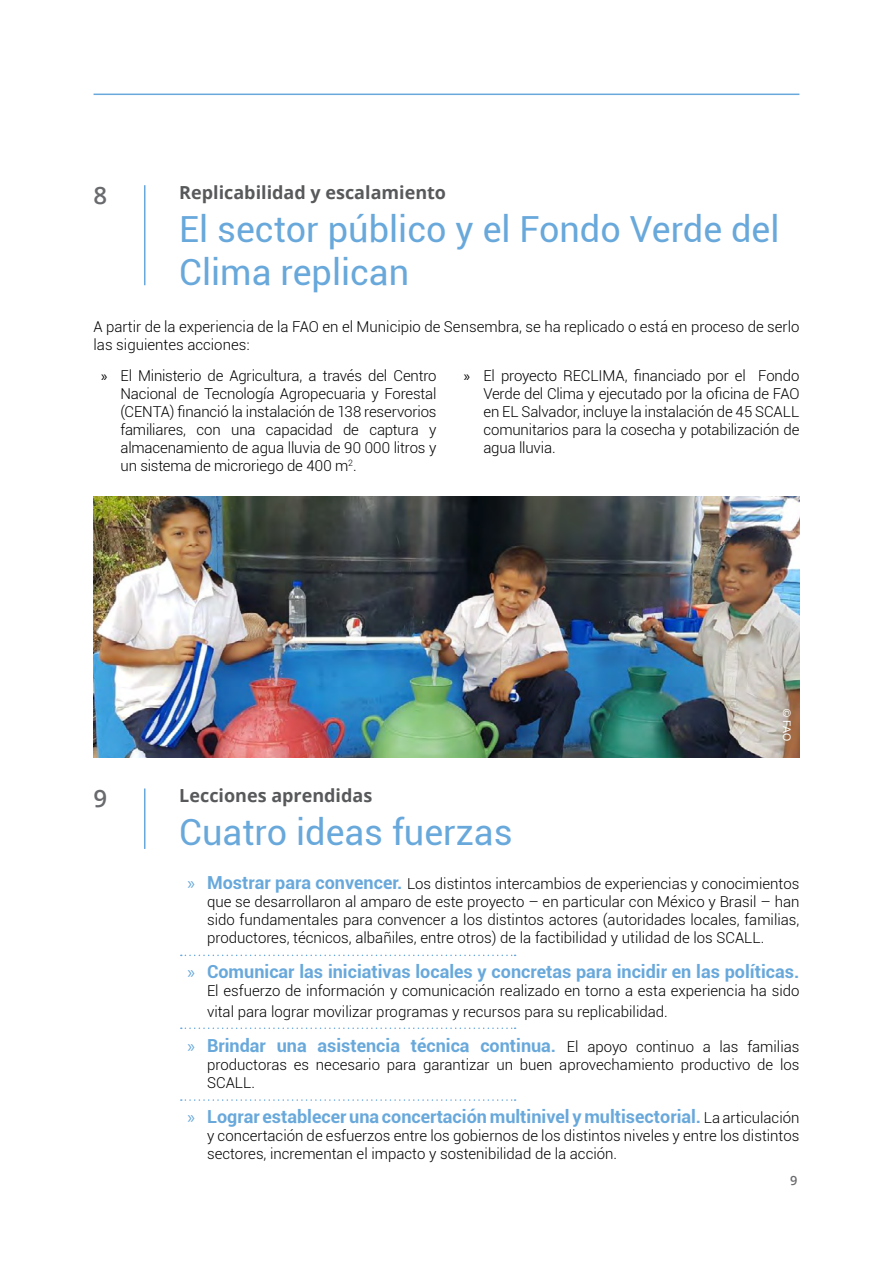
<style>
.page{position:relative;width:893px;height:1263px;background:#fff}
.page>*{position:absolute;margin:0;border:0;box-sizing:border-box;transform-origin:0 0}
.t1{font:36px/43.2px "Roboto";color:#68a8db}
.t2{font:600 24px "Open Sans";color:#696a6d}
.t3{font:700 18px "Roboto";color:#68a8db}
.t4{font:700 18px "Open Sans";color:#58595b}
.t5{font:300 15px/18px "Roboto";color:#000}
.t6{font:600 12.75px "Open Sans";color:#696a6d}
.t7{font:10.5px "Arial";color:#fff}
.s1{font-family:"Myriad Pro";font-weight:400}
.s2{font-family:"Myriad Pro";font-weight:400;font-size:18px;color:#68a8db}
.s3{font-weight:700;font-size:18px;color:#68a8db}
.s4{font-weight:300;font-size:15px;color:#000}
</style>
<div class="page">
<hr style="left:144px;top:185px;width:1px;height:100px;background:#68a8db">
<hr style="left:144px;top:788px;width:1px;height:61px;background:#68a8db">
<hr style="left:94px;top:94px;width:705px;height:1px;background:#68a8db">
<img style="left:94px;top:496px;width:705px;height:261px">
<svg style="left:181px;top:1099px;width:335px;height:2px"></svg>
<svg style="left:181px;top:1027px;width:335px;height:2px"></svg>
<svg style="left:181px;top:954px;width:335px;height:2px"></svg>
<h2 class="t2" style="left:94px;top:178px;width:15px">8</h2>
<p class="t4" style="left:179px;top:180px;width:268px">Replicabilidad y escalamiento</p>
<h1 class="t1" style="left:179px;top:206px;width:602px">El sector público y el Fondo Verde del<br>Clima replican</h1>
<p class="t5" style="left:94px;top:317px;width:707px">A partir de la experiencia de la FAO en el Municipio de Sensembra, se ha replicado o está en proceso de serlo las siguientes acciones:</p>
<p class="t5" style="left:483px;top:366px;width:317px;text-align:justify;text-indent:-20px"><span class="s1">»</span> El proyecto RECLIMA, financiado por el Fondo Verde del Clima y ejecutado por la oficina de FAO en EL Salvador, incluye la instalación de 45 SCALL comunitarios para la cosecha y potabilización de agua lluvia.</p>
<p class="t5" style="left:121px;top:366px;width:317px;text-align:justify;text-indent:-20px"><span class="s1">»</span> El Ministerio de Agricultura, a través del Centro Nacional de Tecnología Agropecuaria y Forestal (CENTA) financió la instalación de 138 reservorios familiares, con una capacidad de captura y almacenamiento de agua lluvia de 90 000 litros y un sistema de microriego de 400 m<sup>2</sup>.</p>
<h2 class="t2" style="left:94px;top:782px;width:15px">9</h2>
<p class="t4" style="left:179px;top:783px;width:195px">Lecciones aprendidas</p>
<h1 class="t1" style="left:179px;top:810px;width:335px">Cuatro ideas fuerzas</h1>
<p class="t7" style="left:794px;top:709px;width:33px;rotate:90deg">© FAO</p>
<p class="t5" style="left:207px;top:874px;width:594px;text-align:justify;text-indent:-19px"><span class="s2">»</span> <span class="s3">Mostrar para convencer.</span> Los distintos intercambios de experiencias y conocimientos que se desarrollaron al amparo de este proyecto – en particular con México y Brasil – han sido fundamentales para convencer a los distintos actores (autoridades locales, familias, productores, técnicos, albañiles, entre otros) de la factibilidad y utilidad de los SCALL.</p>
<p class="t3" style="left:188px;top:958px;width:613px"><span class="s1">»</span> Comunicar las iniciativas locales y concretas para incidir en las políticas.</p>
<p class="t5" style="left:207px;top:979px;width:594px;line-height:21px">El esfuerzo de información y comunicación realizado en torno a esta experiencia ha sido vital para lograr movilizar programas y recursos para su replicabilidad.</p>
<p class="t3" style="left:188px;top:1032px;width:613px"><span class="s1">»</span> Brindar una asistencia técnica continua. <span class="s4">El apoyo continuo a las familias</span></p>
<p class="t5" style="left:207px;top:1055px;width:594px">productoras es necesario para garantizar un buen aprovechamiento productivo de los<br>SCALL.</p>
<p class="t3" style="left:188px;top:1104px;width:613px"><span class="s1">»</span> Lograr establecer una concertación multinivel y multisectorial. <span class="s4">La articulación</span></p>
<p class="t5" style="left:207px;top:1126px;width:594px">y concertación de esfuerzos entre los gobiernos de los distintos niveles y entre los distintos sectores, incrementan el impacto y sostenibilidad de la acción.</p>
<p class="t6" style="left:790px;top:1171px;width:9px">9</p>
</div>
